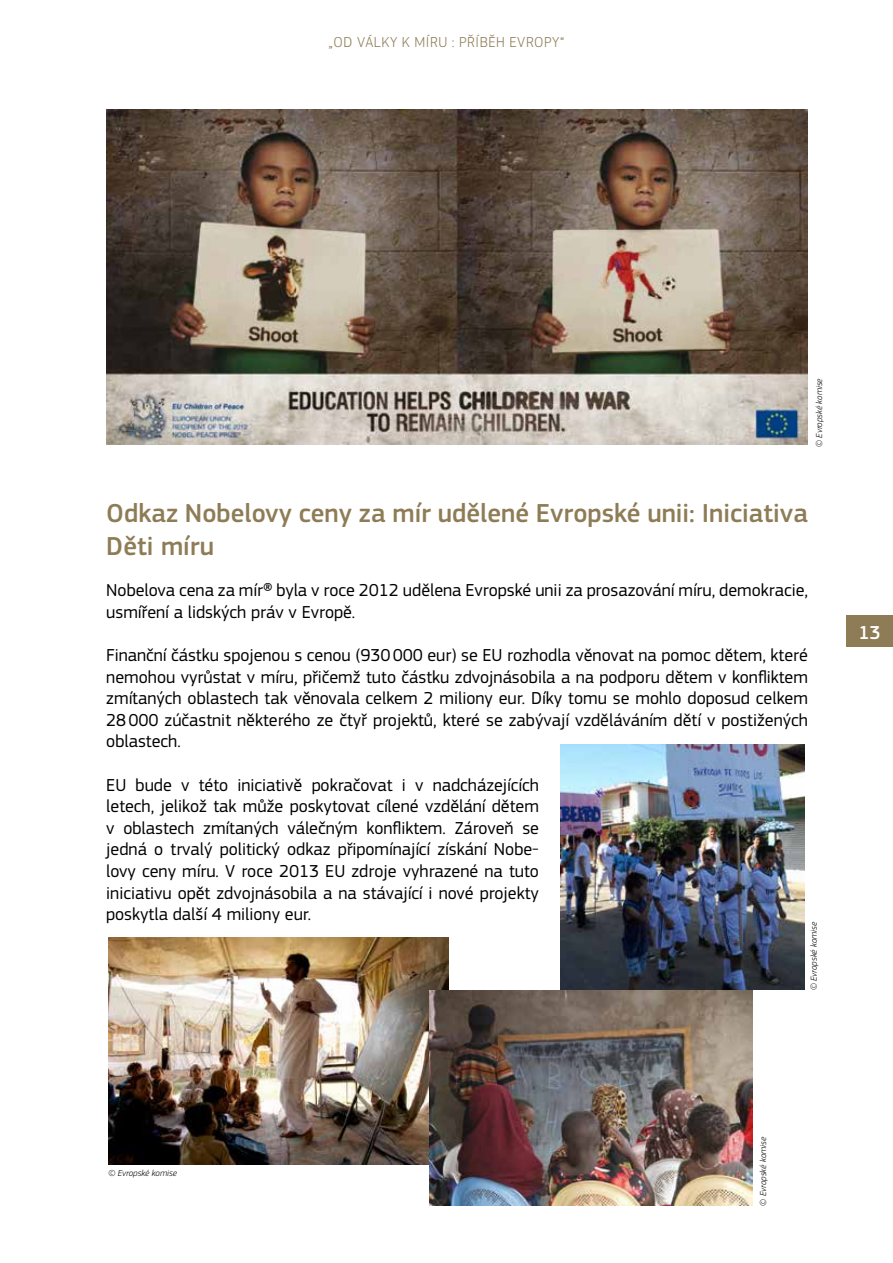
<style>
.page{position:relative;width:893px;height:1263px;background:#fff}
.page>*{position:absolute;margin:0;border:0;box-sizing:border-box;transform-origin:0 0}
.t1{font:500 27px/32.4px "EC Square Sans Pro";color:#8d7c55}
.t2{font:500 19.5px "EC Square Sans Pro";color:#fff}
.t3{font:18px/21.6px "EC Square Sans Pro";color:#000;text-align:justify}
.t4{font:300 15px "EC Square Sans Pro";letter-spacing:.04em;color:#8d7c55}
.t5{font:italic 300 9px "EC Square Sans Pro";color:#000}
.s1{font-weight:500}
</style>
<div class="page">
<div style="left:846px;top:616px;width:47px;height:31px;background:#8d7c55"></div>
<img style="left:108px;top:938px;width:340px;height:226px">
<img style="left:560px;top:744px;width:245px;height:245px">
<img style="left:429px;top:990px;width:324px;height:216px">
<img style="left:106px;top:109px;width:702px;height:336px">
<p class="t4" style="left:329px;top:33px;width:237px">„OD VÁLKY K MÍRU : PŘÍBĚH EVROPY“</p>
<p class="t5" style="left:814px;top:447px;width:70px;rotate:-90deg">© Evropské komise</p>
<h1 class="t1" style="left:106px;top:498px;width:703px">Odkaz Nobelovy ceny za mír udělené Evropské unii: I niciativa<br>Děti míru</h1>
<p class="t3" style="left:106px;top:579px;width:703px">Nobelova cena za mír<span class="s1">®</span> byla v roce 2012 udělena Evropské unii za prosazování míru, demokracie, usmíření a lidských práv v Evropě.</p>
<p class="t3" style="left:106px;top:644px;width:703px">Finanční částku spojenou s cenou (930000 eur) se EU rozhodla věnovat na pomoc dětem, které nemohou vyrůstat v míru, přičemž tuto částku zdvojnásobila a na podporu dětem v konfliktem zmítaných oblastech tak věnovala celkem 2 miliony eur. Díky tomu se mohlo doposud celkem 28000 zúčastnit některého ze čtyř projektů, které se zabývají vzděláváním dětí v postižených oblastech.</p>
<p class="t3" style="left:106px;top:774px;width:434px">EU bude v této iniciativě pokračovat i v nadcházejících letech, jelikož tak může poskytovat cílené vzdělání dětem v oblastech zmítaných válečným konfliktem. Zároveň se jedná o trvalý politický odkaz připomínající získání Nobe&shy;lovy ceny míru. V roce 2013 EU zdroje vyhrazené na tuto iniciativu opět zdvojnásobila a na stávající i nové projekty poskytla další 4 miliony eur.</p>
<p class="t5" style="left:809px;top:990px;width:70px;rotate:-90deg">© Evropské komise</p>
<p class="t2" style="left:858px;top:621px;width:24px">13</p>
<p class="t5" style="left:108px;top:1168px;width:70px">© Evropské komise</p>
<p class="t5" style="left:758px;top:1206px;width:70px;rotate:-90deg">© Evropské komise</p>
</div>
